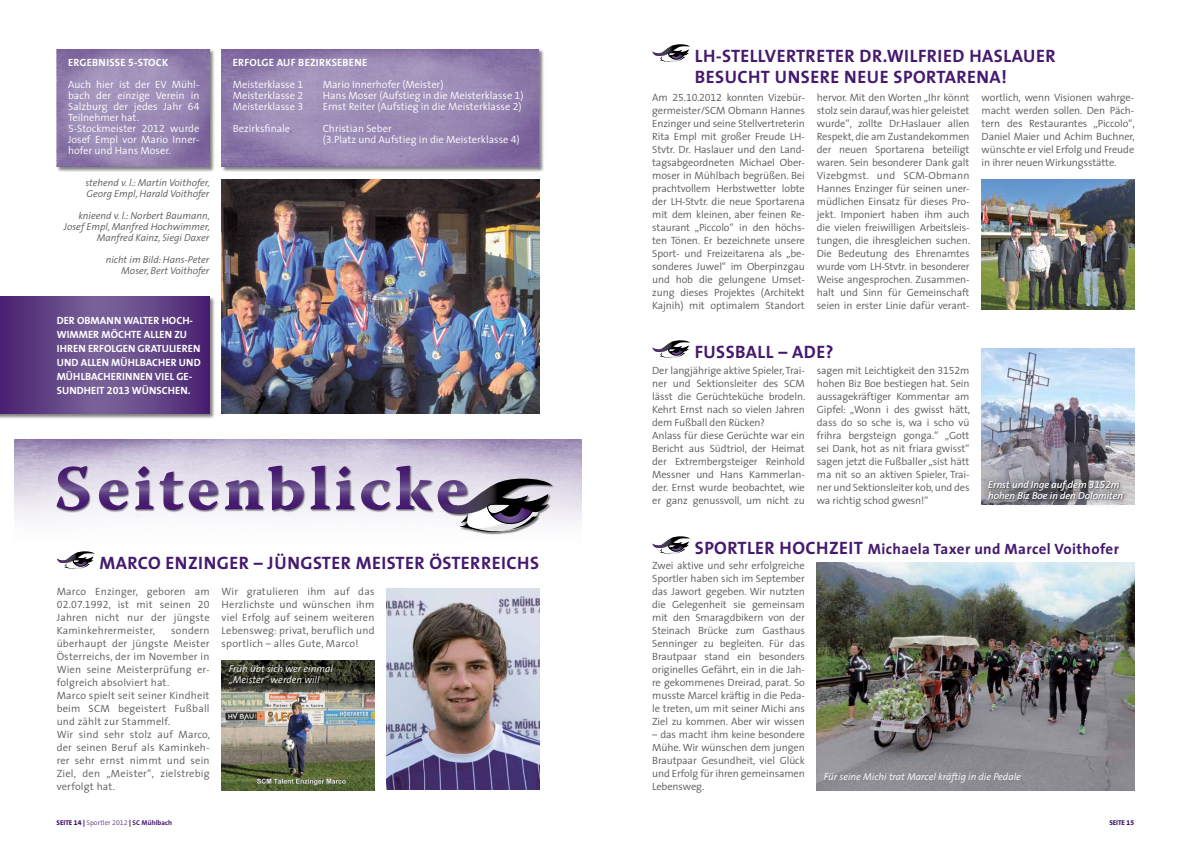
<style>
.page{position:relative;width:1191px;height:842px;background:#fff}
.page>*{position:absolute;margin:0;border:0;box-sizing:border-box;transform-origin:0 0}
.t1{font:700 18px "The Sans SN";letter-spacing:.025em;color:#45196e}
.t2{font:700 15px "The Sans SN";letter-spacing:.025em;color:#45196e}
.t3{font:300 10.5px/13px "The Sans SN";letter-spacing:-.01em;color:#58595b;text-align:justify}
.t4{font:300 10.5px/11px "The Sans SN";color:#fff}
.t5{font:300 10.5px/13px "The Sans SN";letter-spacing:.02em;color:#58595b}
.t6{font:700 10.5px "The Sans SN";letter-spacing:.015em;color:#fff}
.t7{font:italic 300 10px/11px "The Sans SN";color:#58595b;text-align:right}
.t8{font:italic 300 10px/11px "The Sans SN";color:#fff}
.t9{font:300 7px "The Sans SN";color:#45196e}
.t10{font:800 7px "The Sans SN";color:#45196e}
.s1{font-size:18px}
.s2{font-weight:800}
.s3{font-weight:700}
</style>
<div class="page">
<img style="left:14px;top:439px;width:567px;height:96px">
<svg style="left:57px;top:551px;width:37px;height:18px"></svg>
<svg style="left:652px;top:44px;width:38px;height:18px"></svg>
<svg style="left:652px;top:340px;width:38px;height:18px"></svg>
<svg style="left:652px;top:536px;width:38px;height:18px"></svg>
<div style="left:57px;top:466px;width:497px;height:68px;background:#000;opacity:.5"></div>
<svg style="left:57px;top:466px;width:375px;height:44px;background:#ac9dbe"></svg>
<svg style="left:438px;top:479px;width:114px;height:54px"></svg>
<img style="left:386px;top:588px;width:153px;height:201px">
<img style="left:221px;top:660px;width:153px;height:130px">
<img style="left:222px;top:179px;width:317px;height:234px">
<img style="left:981px;top:179px;width:153px;height:130px">
<img style="left:981px;top:348px;width:153px;height:156px">
<img style="left:817px;top:563px;width:317px;height:227px">
<div style="left:56px;top:49px;width:159px;height:123px;background:#000;opacity:.5"></div>
<img style="left:57px;top:49px;width:152px;height:117px">
<div style="left:221px;top:49px;width:323px;height:123px;background:#000;opacity:.5"></div>
<img style="left:221px;top:49px;width:318px;height:117px">
<div style="left:0;top:297px;width:215px;height:122px;background:#000;opacity:.5"></div>
<svg style="left:0;top:297px;width:209px;height:116px;background:#624386"></svg>
<div style="left:979px;top:472px;width:152px;height:36px;background:#000;opacity:.7"></div>
<p class="t6" style="left:68px;top:54px;width:26px">ERGEBN</p>
<p class="t6" style="left:106px;top:54px;width:10px">ISSE</p>
<p class="t6" style="left:128px;top:54px;width:22px">5-STOCK</p>
<p class="t4" style="left:68px;top:79px;width:133px">Auch hier ist der EV Mühl&shy;bach der einzige Verein in<br>Salzburg der jedes Jahr 64<br>Teilnehmer hat.<br>5-Stockmeister 2012 wurde<br>Josef Empl vor Mario Inner&shy;hofer und Hans Moser.</p>
<p class="t7" style="left:85px;top:177px;width:126px;text-align:left">stehend v. l.: Martin Voithofer,<br>Georg Empl, Harald Voithofer</p>
<p class="t7" style="left:64px;top:210px;width:147px">knieend v. l.: Norbert Baumann,<br>Josef Empl, Manfred Hochwimmer,<br>Manfred Kainz, Siegi Daxer</p>
<p class="t7" style="left:106px;top:254px;width:105px">nicht im Bild: Hans-Peter<br>Moser, Bert Voithofer</p>
<p class="t6" style="left:57px;top:311px;width:7px">DER</p>
<p class="t6" style="left:77px;top:311px;width:16px">OBMANN</p>
<p class="t6" style="left:123px;top:311px;width:7px">WALTER</p>
<p class="t6" style="left:162px;top:311px;width:8px">HOC</p>
<p class="t6" style="left:182px;top:311px;width:12px">H-</p>
<p class="t6" style="left:57px;top:325px;width:22px">WIMMER</p>
<p class="t6" style="left:101px;top:325px;width:49px">MÖCHTE ALLEN</p>
<p class="t6" style="left:174px;top:325px;width:13px">ZU</p>
<p class="t6" style="left:57px;top:339px;width:18px">IHREN</p>
<p class="t6" style="left:88px;top:339px;width:64px">ERFOLGEN GRATUL</p>
<p class="t6" style="left:174px;top:339px;width:10px">IEREN</p>
<p class="t6" style="left:57px;top:353px;width:31px">UN D ALLEN</p>
<p class="t6" style="left:111px;top:353px;width:31px">MÜHLBAC</p>
<p class="t6" style="left:158px;top:353px;width:44px">HERUND</p>
<p class="t6" style="left:57px;top:367px;width:31px">MÜHLBAC</p>
<p class="t6" style="left:104px;top:367px;width:30px">HERINNEN</p>
<p class="t6" style="left:155px;top:367px;width:39px">VIEL GE-</p>
<p class="t6" style="left:57px;top:381px;width:8px">SUN</p>
<p class="t6" style="left:77px;top:381px;width:115px">DHEIT 2013 WÜNSCHEN.</p>
<p class="t6" style="left:233px;top:54px;width:94px">ERFOLGE AU F BEZIRKSEBENE</p>
<p class="t4" style="left:233px;top:79px;width:72px">Meisterklasse 1</p>
<p class="t4" style="left:323px;top:79px;width:122px">Mario Innerhofer (Meister)</p>
<p class="t4" style="left:233px;top:90px;width:72px">Meisterklasse 2</p>
<p class="t4" style="left:323px;top:90px;width:202px">Hans Moser (Aufstieg in die Meisterklasse 1)</p>
<p class="t4" style="left:233px;top:101px;width:72px">Meisterklasse 3</p>
<p class="t4" style="left:323px;top:101px;width:200px">Ernst Reiter (Aufstieg in die Meisterklasse 2)</p>
<p class="t4" style="left:233px;top:123px;width:59px">Bezirksfinale</p>
<p class="t4" style="left:323px;top:123px;width:198px">Christian Seber<br>(3.Platz und Aufstieg in die Meisterklasse 4)</p>
<h1 class="t1" style="left:99px;top:548px;width:29px">MARCO</h1>
<h1 class="t1" style="left:166px;top:548px;width:158px">ENZINGER – JÜNGSTER</h1>
<h1 class="t1" style="left:356px;top:548px;width:42px">MEISTER</h1>
<h1 class="t1" style="left:429px;top:548px;width:11px">ÖSTERRE</h1>
<h1 class="t1" style="left:501px;top:548px;width:38px">ICHS</h1>
<p class="t3" style="left:57px;top:585px;width:154px">Marco Enzinger, geboren am 02.07.1992, ist mit seinen 20<br>Jahren nicht nur der jüngste Kaminkehrermeister,</p>
<p class="t3" style="left:222px;top:585px;width:154px">Wir gratulieren ihm auf das Herzlichste und wünschen ihm viel Erfolg auf seinem weiteren Lebensweg: privat, beruflich und sportlich – alles Gute, Marco!</p>
<p class="t5" style="left:57px;top:624px;width:155px;text-indent:114px">sondern überhaupt der jüngste Meister<br>Österreichs, der im November in<br>Wien seine Meisterprüfung er&shy;folgreich absolviert hat.<br>Marco spielt seit seiner Kindheit beim SCM begeistert Fußball und zählt zur Stammelf.<br>Wir sind sehr stolz auf Marco, der seinen Beruf als Kaminkeh&shy;rer sehr ernst nimmt und sein<br>Ziel, den „Meister“, zielstrebig verfolgt hat.</p>
<p class="t8" style="left:229px;top:662px;width:106px">Früh übt sich wer einmal „Meister“ werden will</p>
<h1 class="t1" style="left:695px;top:41px;width:46px">LH-STELL</h1>
<h1 class="t1" style="left:765px;top:41px;width:23px">VERTRETER</h1>
<h1 class="t1" style="left:859px;top:41px;width:122px">DR.WILFRIED HASLAUER</h1>
<h1 class="t1" style="left:695px;top:62px;width:12px">BESUC</h1>
<h1 class="t1" style="left:748px;top:62px;width:39px">HT UNSERE</h1>
<h1 class="t1" style="left:844px;top:62px;width:12px">NEUE</h1>
<h1 class="t1" style="left:893px;top:62px;width:22px">SPORTARENA</h1>
<h1 class="t1" style="left:1001px;top:62px;width:7px">!</h1>
<p class="t3" style="left:652px;top:91px;width:154px">Am 25.10.2012 konnten Vizebür&shy;germeister/SCM Obmann Hannes Enzinger und seine Stellvertreterin Rita Empl mit großer Freude LH-Stvtr. Dr. Haslauer und den Land&shy;tagsabgeordneten Michael Ober&shy;moser in Mühlbach begrüßen. Bei prachtvollem Herbstwetter lobte der LH-Stvtr. die neue Sportarena mit dem kleinen, aber feinen Re&shy;staurant „Piccolo“ in den höchs&shy;ten Tönen. Er bezeichnete unsere Sport- und Freizeitarena als „be&shy;sonderes Juwel“ im Oberpinzgau und hob die gelungene Umset&shy;zung dieses Projektes (Architekt Kajnih) mit optimalem Standort</p>
<p class="t3" style="left:817px;top:91px;width:155px">hervor. Mit den Worten „Ihr könnt stolz sein darauf, was hier geleistet wurde“, zollte Dr.Haslauer allen Respekt, die am Zustandekommen der neuen Sportarena beteiligt waren. Sein besonderer Dank galt Vizebgmst. und SCM-Obmann Hannes Enzinger für seinen uner&shy;müdlichen Einsatz für dieses Pro&shy;jekt. Imponiert haben ihm auch die vielen freiwilligen Arbeitsleis&shy;tungen, die ihresgleichen suchen.<br>Die Bedeutung des Ehrenamtes wurde vom LH-Stvtr. in besonderer Weise angesprochen. Zusammen&shy;halt und Sinn für Gemeinschaft seien in erster Linie dafür verant-</p>
<p class="t3" style="left:981px;top:91px;width:155px">wortlich, wenn Visionen wahrge&shy;macht werden sollen. Den Päch&shy;tern des Restaurantes „Piccolo“, Daniel Maier und Achim Buchner, wünschte er viel Erfolg und Freude in ihrer neuen Wirkungsstätte.</p>
<h1 class="t1" style="left:695px;top:337px;width:51px">FUSSBALL</h1>
<h1 class="t1" style="left:778px;top:337px;width:57px">– ADE?</h1>
<p class="t3" style="left:652px;top:364px;width:155px;text-align:left">Der langjährige aktive Spieler, Trai&shy;ner und Sektionsleiter des SCM lässt die Gerüchteküche brodeln.<br>Kehrt Ernst nach so vielen Jahren dem Fußball den Rücken?<br>Anlass für diese Gerüchte war ein<br>Bericht aus Südtriol, der Heimat der Extrembergsteiger Reinhold<br>Messner und Hans Kammerlan&shy;der. Ernst wurde beobachtet, wie er ganz genussvoll, um nicht zu</p>
<p class="t3" style="left:817px;top:364px;width:155px">sagen mit Leichtigkeit den 3152m hohen Biz Boe bestiegen hat. Sein aussagekräftiger Kommentar am Gipfel: „Wonn i des gwisst hätt, dass do so sche is, wa i scho vü frihra bergsteign gonga.“ „Gott sei Dank, hot as nit friara gwisst“ sagen jetzt die Fußballer „sist hätt ma nit so an aktiven Spieler, Trai&shy;ner und Sektionsleiter kob, und des wa richtig schod gwesn!“</p>
<h1 class="t1" style="left:695px;top:533px;width:21px">SPORTLER</h1>
<h1 class="t1" style="left:779px;top:533px;width:13px">HOC</h1>
<h2 class="t2" style="left:816px;top:536px;width:304px"><span class="s1">HZEIT</span> MICHAELA TAXER UND MARCEL VOITHOFER</h2>
<p class="t3" style="left:652px;top:559px;width:154px">Zwei aktive und sehr erfolgreiche Sportler haben sich im September das Jawort gegeben. Wir nutzten die Gelegenheit sie gemeinsam mit den Smaragdbikern von der Steinach Brücke zum Gasthaus Senninger zu begleiten. Für das Brautpaar stand ein besonders originelles Gefährt, ein in die Jah&shy;re gekommenes Dreirad, parat. So musste Marcel kräftig in die Peda&shy;le treten, um mit seiner Michi ans Ziel zu kommen. Aber wir wissen</p>
<p class="t3" style="left:652px;top:728px;width:154px">– das macht ihm keine besondere Mühe. Wir wünschen dem jungen Brautpaar Gesundheit, viel Glück und Erfolg für ihren gemeinsamen Lebensweg.</p>
<p class="t8" style="left:988px;top:479px;width:136px">Ernst und Inge auf dem 3152m hohen Biz Boe in den Dolomiten</p>
<p class="t8" style="left:823px;top:771px;width:199px">Für seine Michi trat Marcel kräftig in die Pedale</p>
<p class="t9" style="left:57px;top:817px;width:117px"><span class="s2">SEITE 14 |</span> Sportler 2012 <span class="s2">|</span> <span class="s3">SC MÜHLBACH</span></p>
<p class="t10" style="left:1109px;top:817px;width:26px">SEITE 15</p>
</div>
